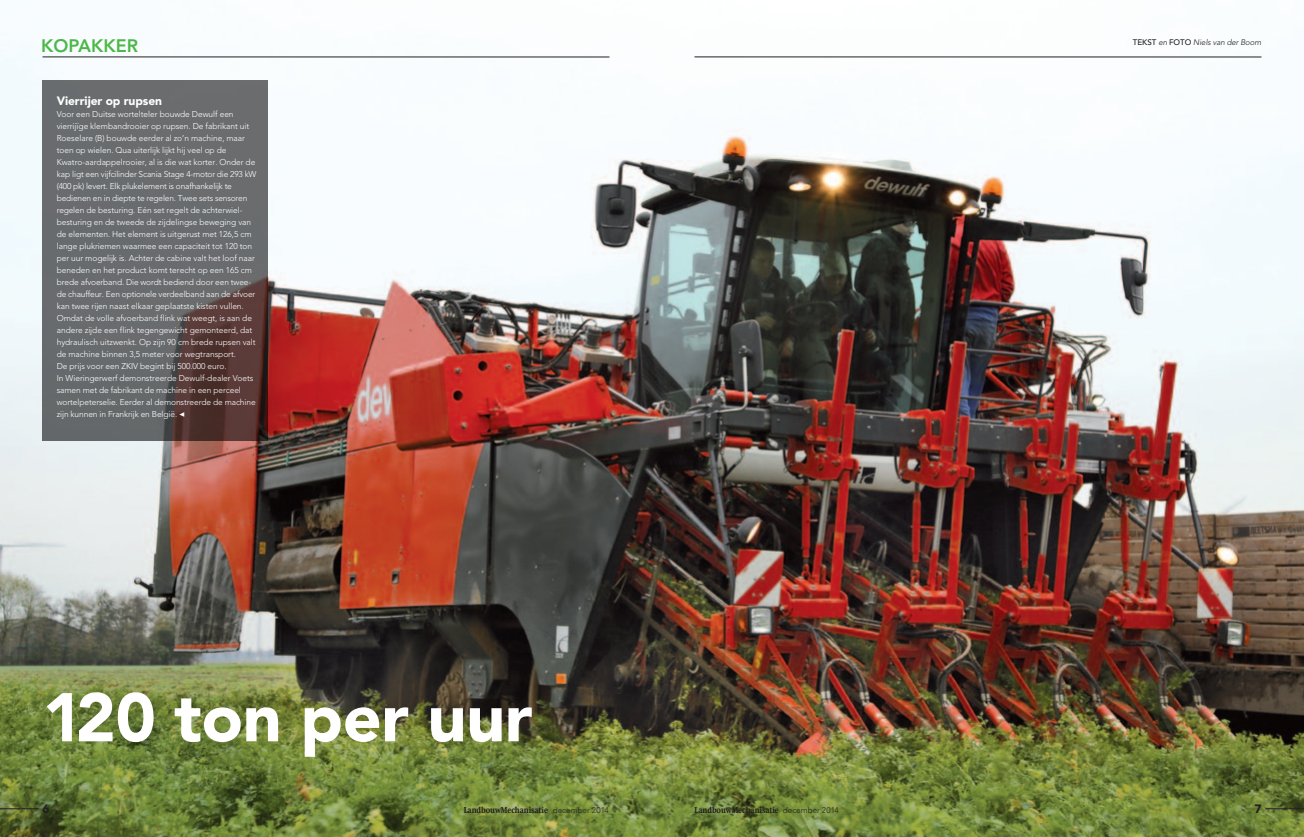
<style>
.page{position:relative;width:1304px;height:837px;background:#fff}
.page>*{position:absolute;margin:0;border:0;box-sizing:border-box;transform-origin:0 0}
.t1{font:900 68px "Avenir LT Std";letter-spacing:-.005em;color:#fff}
.t2{font:800 18px "Avenir LT Std";color:#4cb848}
.t3{font:900 12px "Avenir LT Std";letter-spacing:-.005em;color:#fff}
.t4{font:900 12px "Avenir LT Std";color:#231f20}
.t5{font:300 8.4px/12px "Avenir LT Std";letter-spacing:-.005em;color:#fff}
.t6{font:800 8.4px "Swift";letter-spacing:-.005em;color:#231f20;scale:.83 1}
.t7{font:italic 300 8px "Avenir LT Std";letter-spacing:-.01em;color:#231f20}
.s1{font-family:"Minion Pro";font-weight:400;font-size:9.8px}
.s2{font-weight:500;font-style:normal}
.s3{font-family:"Avenir LT Std";font-weight:300;font-size:8.2px}
</style>
<div class="page">
<img style="left:0;top:43px;width:1304px;height:793px">
<hr style="left:43px;top:57px;width:566px;height:1px;background:#231f20">
<hr style="left:0;top:808px;width:39px;height:1px;background:#231f20">
<hr style="left:694px;top:57px;width:567px;height:1px;background:#231f20">
<hr style="left:1265px;top:808px;width:39px;height:1px;background:#231f20">
<svg style="left:43px;top:81px;width:225px;height:360px;background:#646263"></svg>
<h2 class="t2" style="left:41px;top:36px;width:98px">KOPAKKER</h2>
<h3 class="t3" style="left:57px;top:93px;width:107px">Vierrijer op rupsen</h3>
<p class="t5" style="left:57px;top:108px;width:201px">Voor een Duitse wortelteler bouwde Dewulf een vierrijïge klembandrooier op rupsen. De fabrikant uit Roeselare (B) bouwde eerder al zo’n machine, maar toen op wielen. Qua uiterlijk lijkt hij veel op de Kwatro-aardappelrooier, al is die wat korter. Onder de kap ligt een vijfcilinder Scania Stage 4-motor die 293 kW (400 pk) levert. Elk plukelement is onafhankelijk te bedienen en in diepte te regelen. Twee sets sensoren regelen de besturing. Eén set regelt de achterwiel&shy;besturing en de tweede de zijdelingse beweging van de elementen. Het element is uitgerust met 126,5 cm lange plukriemen waarmee een capaciteit tot 120 ton per uur mogelijk is. Achter de cabine valt het loof naar beneden en het product komt terecht op een 165 cm brede afvoerband. Die wordt bediend door een twee&shy;de chauffeur. Een optionele verdeelband aan de afvoer kan twee rijen naast elkaar geplaatste kisten vullen.<br>Omdat de volle afvoerband flink wat weegt, is aan de andere zijde een flink tegengewicht gemonteerd, dat hydraulisch uitzwenkt. Op zijn 90 cm brede rupsen valt de machine binnen 3,5 meter voor wegtransport.<br>De prijs voor een ZKIV begint bij 500.000 euro.<br>In Wieringerwerf demonstreerde Dewulf-dealer Voets samen met de fabrikant de machine in een perceel wortelpeterselie. Eerder al demonstreerde de machine zijn kunnen in Frankrijk en België. <span class="s1">◀</span></p>
<h1 class="t1" style="left:43px;top:676px;width:492px">120 ton per uur</h1>
<p class="t7" style="left:1133px;top:37px;width:130px"><span class="s2">Tekst</span> en <span class="s2">FOTO</span> Niels van der Boom</p>
<h3 class="t4" style="left:43px;top:801px;width:9px">6</h3>
<p class="t6" style="left:464px;top:805px;width:176px">LandbouwMechanisatie <span class="s3">december 2014</span></p>
<p class="t6" style="left:694px;top:805px;width:175px">LandbouwMechanisatie <span class="s3">december 2014</span></p>
<h3 class="t4" style="left:1254px;top:801px;width:9px">7</h3>
</div>
